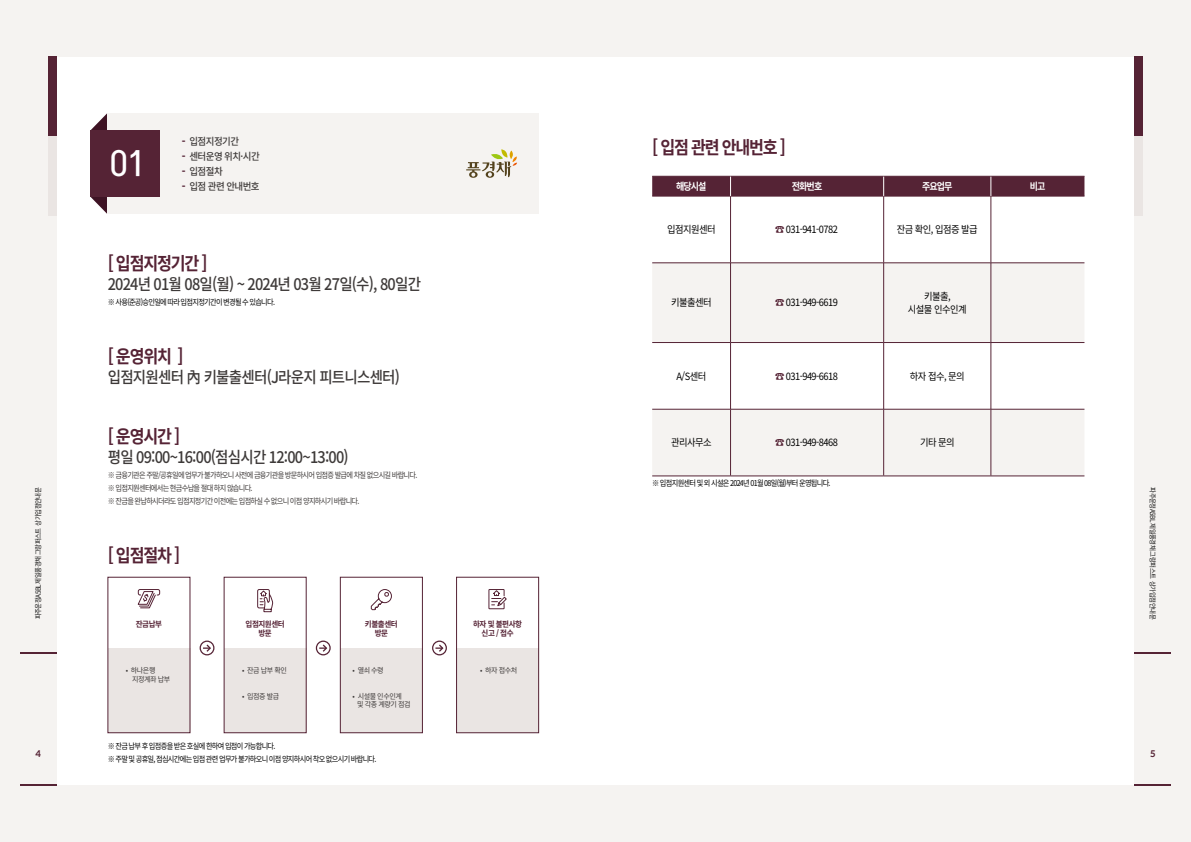
<style>
.page{position:relative;width:1191px;height:842px;background:#fff}
.page>*{position:absolute;margin:0;border:0;box-sizing:border-box;transform-origin:0 0}
.t1{font:33px "Rix Head PM";color:#fff;scale:.95 1}
.t2{font:700 18px "Noto Sans CJ Kkr";letter-spacing:-.075em;color:#552335;scale:.9 1}
.t3{font:500 16px "Noto Sans CJ Kkr";letter-spacing:-.055em;color:#3e3a39;scale:.91 1}
.t4{font:10px/13px "Noto Sans CJ Kkr";letter-spacing:-.06em;color:#000;text-align:center;scale:.93 1}
.t5{font:500 10px "Noto Sans CJ Kkr";letter-spacing:-.06em;color:#3e3a39;scale:.95 1}
.t6{font:700 10px "Noto Sans CJ Kkr";letter-spacing:-.1em;color:#fff;scale:.9 1}
.t7{font:700 9px "Spoqa Han Sans Neo";color:#552335}
.t8{font:8px/13px "Noto Sans CJ Kkr";letter-spacing:-.1em;color:#000;scale:.9 1}
.t9{font:8px/13px "Noto Sans CJ Kkr";letter-spacing:-.1em;color:#3e3a39;scale:.9 1}
.t10{font:700 7.9px/9.5px "Noto Sans CJ Kkr";letter-spacing:-.06em;color:#552335;text-align:center;scale:.95 1}
.t11{font:7.4px/8.4px "Noto Sans CJ Kkr";letter-spacing:-.06em;color:#3e3a39;scale:.95 1}
.t12{font:600 7px "Noto Sans CJ Kkr";letter-spacing:-.08em;color:#000;scale:.92 1}
.s1{font-weight:900;color:#552335}
.s2{color:#552335}
</style>
<div class="page">
<div style="left:0;top:57px;width:57px;height:728px;background:#f5f3f1"></div>
<div style="left:1134px;top:57px;width:57px;height:728px;background:#f5f3f1"></div>
<div style="left:0;top:0;width:595px;height:57px;background:#f5f3f1"></div>
<div style="left:595px;top:0;width:596px;height:57px;background:#f5f3f1"></div>
<div style="left:0;top:785px;width:595px;height:57px;background:#f5f3f1"></div>
<div style="left:595px;top:785px;width:596px;height:57px;background:#f5f3f1"></div>
<hr style="left:20px;top:784px;width:37px;height:1px;background:#552335">
<hr style="left:1134px;top:784px;width:37px;height:1px;background:#552335">
<hr style="left:20px;top:652px;width:37px;height:2px;background:#552335">
<hr style="left:1134px;top:652px;width:37px;height:2px;background:#552335">
<div style="left:48px;top:57px;width:9px;height:79px;background:#552335"></div>
<div style="left:48px;top:136px;width:9px;height:79px;background:#eae5e3"></div>
<div style="left:1134px;top:57px;width:8px;height:79px;background:#552335"></div>
<div style="left:1134px;top:136px;width:8px;height:79px;background:#eae5e3"></div>
<div style="left:108px;top:648px;width:82px;height:85px;background:#eae5e3"></div>
<div style="left:456px;top:648px;width:83px;height:85px;background:#eae5e3"></div>
<div style="left:340px;top:648px;width:82px;height:85px;background:#eae5e3"></div>
<div style="left:224px;top:648px;width:82px;height:85px;background:#eae5e3"></div>
<div style="left:108px;top:577px;width:82px;height:156px;border:1px solid #552335"></div>
<div style="left:456px;top:577px;width:83px;height:156px;border:1px solid #552335"></div>
<div style="left:340px;top:577px;width:82px;height:156px;border:1px solid #552335"></div>
<div style="left:224px;top:577px;width:82px;height:156px;border:1px solid #552335"></div>
<svg style="left:91px;top:113px;width:16px;height:101px"></svg>
<div style="left:107px;top:113px;width:432px;height:101px;background:#f5f3f1"></div>
<svg style="left:137px;top:589px;width:23px;height:19px"></svg>
<svg style="left:652px;top:197px;width:432px;height:66px"></svg>
<svg style="left:652px;top:264px;width:432px;height:212px;fill:#f5f3f1"></svg>
<hr style="left:652px;top:196px;width:78px;height:1px;background:#552335">
<hr style="left:730px;top:196px;width:153px;height:1px;background:#552335">
<hr style="left:730px;top:196px;width:1px;height:67px;background:#552335">
<hr style="left:883px;top:196px;width:108px;height:1px;background:#552335">
<hr style="left:883px;top:196px;width:1px;height:67px;background:#552335">
<hr style="left:991px;top:196px;width:93px;height:1px;background:#552335">
<hr style="left:990px;top:196px;width:1px;height:67px;background:#552335">
<hr style="left:652px;top:263px;width:78px;height:1px;background:#552335">
<hr style="left:730px;top:263px;width:153px;height:1px;background:#552335">
<hr style="left:730px;top:263px;width:1px;height:79px;background:#552335">
<hr style="left:883px;top:263px;width:108px;height:1px;background:#552335">
<hr style="left:883px;top:263px;width:1px;height:79px;background:#552335">
<hr style="left:991px;top:263px;width:93px;height:1px;background:#552335">
<hr style="left:990px;top:263px;width:1px;height:79px;background:#552335">
<hr style="left:652px;top:342px;width:78px;height:1px;background:#552335">
<hr style="left:730px;top:342px;width:153px;height:1px;background:#552335">
<hr style="left:730px;top:343px;width:1px;height:66px;background:#552335">
<hr style="left:883px;top:342px;width:108px;height:1px;background:#552335">
<hr style="left:883px;top:343px;width:1px;height:66px;background:#552335">
<hr style="left:991px;top:342px;width:93px;height:1px;background:#552335">
<hr style="left:990px;top:343px;width:1px;height:66px;background:#552335">
<hr style="left:652px;top:409px;width:78px;height:1px;background:#552335">
<hr style="left:730px;top:409px;width:153px;height:1px;background:#552335">
<hr style="left:730px;top:409px;width:1px;height:67px;background:#552335">
<hr style="left:883px;top:409px;width:108px;height:1px;background:#552335">
<hr style="left:883px;top:409px;width:1px;height:67px;background:#552335">
<hr style="left:991px;top:409px;width:93px;height:1px;background:#552335">
<hr style="left:990px;top:409px;width:1px;height:67px;background:#552335">
<div style="left:652px;top:176px;width:432px;height:20px;background:#552335"></div>
<hr style="left:652px;top:476px;width:78px;height:1px;background:#552335">
<hr style="left:730px;top:476px;width:153px;height:1px;background:#552335">
<hr style="left:883px;top:476px;width:108px;height:1px;background:#552335">
<hr style="left:991px;top:476px;width:93px;height:1px;background:#552335">
<svg style="left:488px;top:589px;width:19px;height:20px"></svg>
<svg style="left:371px;top:589px;width:21px;height:21px"></svg>
<svg style="left:257px;top:589px;width:16px;height:24px"></svg>
<div style="left:91px;top:130px;width:69px;height:67px;background:#552335"></div>
<svg style="left:200px;top:640px;width:14px;height:15px"></svg>
<svg style="left:316px;top:640px;width:15px;height:15px"></svg>
<svg style="left:432px;top:640px;width:15px;height:15px"></svg>
<svg style="left:466px;top:149px;width:51px;height:29px"></svg>
<h1 class="t1" style="left:109px;top:146px;width:40px">01</h1>
<p class="t5" style="left:182px;top:136px;width:62px"><span class="s1">-</span> 입점지정기간</p>
<p class="t5" style="left:182px;top:151px;width:84px"><span class="s1">-</span> 센터운영 위치·시간</p>
<p class="t5" style="left:182px;top:166px;width:45px"><span class="s1">-</span> 입점절차</p>
<p class="t5" style="left:182px;top:181px;width:83px"><span class="s1">-</span> 입점 관련 안내번호</p>
<h2 class="t2" style="left:108px;top:253px;width:112px">[ 입점지정기간 ]</h2>
<h3 class="t3" style="left:108px;top:275px;width:346px">2024년 01월 08일(월) ~ 2024년 03월 27일(수), 80일간</h3>
<p class="t8" style="left:108px;top:296px;width:187px">※ 사용(준공)승인일에 따라 입점지정기간이 변경될 수 있습니다.</p>
<h2 class="t2" style="left:108px;top:346px;width:86px">[ 운영위치 ]</h2>
<h3 class="t3" style="left:108px;top:368px;width:323px">입점지원센터 內 키불출센터(J라운지 피트니스센터)</h3>
<h2 class="t2" style="left:652px;top:138px;width:150px">[ 입점 관련 안내번호 ]</h2>
<p class="t6" style="left:676px;top:181px;width:35px">해당시설</p>
<p class="t6" style="left:792px;top:181px;width:35px">전화번호</p>
<p class="t6" style="left:922px;top:181px;width:35px">주요업무</p>
<p class="t6" style="left:1029px;top:181px;width:19px">비고</p>
<p class="t4" style="left:667px;top:223px;width:54px">입점지원센터</p>
<p class="t4" style="left:775px;top:223px;width:69px"><span class="s2">☎</span> 031-941-0782</p>
<p class="t4" style="left:897px;top:223px;width:88px">잔금 확인, 입점증 발급</p>
<p class="t4" style="left:671px;top:296px;width:45px">키불출센터</p>
<p class="t4" style="left:775px;top:296px;width:69px"><span class="s2">☎</span> 031-949-6619</p>
<p class="t4" style="left:908px;top:290px;width:64px">키불출,<br>시설물 인수인계</p>
<p class="t4" style="left:676px;top:370px;width:33px">A/S센터</p>
<p class="t4" style="left:775px;top:370px;width:69px"><span class="s2">☎</span> 031-949-6618</p>
<p class="t4" style="left:910px;top:370px;width:60px">하자 접수, 문의</p>
<h2 class="t2" style="left:108px;top:426px;width:82px">[ 운영시간 ]</h2>
<h3 class="t3" style="left:108px;top:448px;width:266px">평일 09:00~16:00(점심시간 12:00~13:00)</h3>
<p class="t9" style="left:108px;top:469px;width:345px">※ 금융기관은 주말/공휴일에 업무가 불가하오니 사전에 금융기관을 방문하시어 입점증 발급에 차질 없으시길 바랍니다. ※ 입점지원센터에서는 현금수납을 절대 하지 않습니다.<br>※ 잔금을 완납하시더라도 입점지정기간 이전에는 입점하실 수 없으니 이점 양지하시기 바랍니다.</p>
<p class="t4" style="left:671px;top:436px;width:45px">관리사무소</p>
<p class="t4" style="left:775px;top:436px;width:69px"><span class="s2">☎</span> 031-949-8468</p>
<p class="t4" style="left:920px;top:436px;width:39px">기타 문의</p>
<p class="t8" style="left:652px;top:477px;width:200px">※ 입점지원센터 및 외 시설은 2024년 01월 08일(월)부터 운영됩니다.</p>
<p class="t12" style="left:34px;top:619px;width:145px;rotate:-90deg">파주운정A5BL 제일풍경채 그랑퍼스트 상가입점안내문</p>
<p class="t12" style="left:1156px;top:487px;width:145px;rotate:90deg">파주운정A5BL 제일풍경채 그랑퍼스트 상가입점안내문</p>
<h2 class="t2" style="left:108px;top:545px;width:82px">[ 입점절차 ]</h2>
<p class="t10" style="left:473px;top:619px;width:53px">하자 및 불편사항 신고 / 접수</p>
<p class="t11" style="left:480px;top:667px;width:41px">• 하자 접수처</p>
<p class="t10" style="left:245px;top:619px;width:43px">입점지원센터 방문</p>
<p class="t11" style="left:242px;top:667px;width:49px">• 잔금 납부 확인</p>
<p class="t11" style="left:242px;top:692px;width:41px">• 입점증 발급</p>
<p class="t10" style="left:365px;top:619px;width:36px">키불출센터 방문</p>
<p class="t11" style="left:352px;top:667px;width:34px">• 열쇠 수령</p>
<p class="t11" style="left:357px;top:692px;width:58px;text-indent:-5px">• 시설물 인수인계<br>및 각종 계량기 점검</p>
<p class="t10" style="left:136px;top:619px;width:29px">잔금납부</p>
<p class="t11" style="left:132px;top:667px;width:42px;text-indent:-6px">• 하나은행 지정계좌 납부</p>
<p class="t8" style="left:108px;top:739px;width:300px">※ 잔금 납부 후 입점증을 받은 호실에 한하여 입점이 가능합니다.<br>※ 주말 및 공휴일, 점심시간에는 입점 관련 업무가 불가하오니 이점 양지하시어 착오 없으시기 바랍니다.</p>
<p class="t7" style="left:36px;top:747px;width:7px">4</p>
<p class="t7" style="left:1150px;top:747px;width:7px">5</p>
</div>
